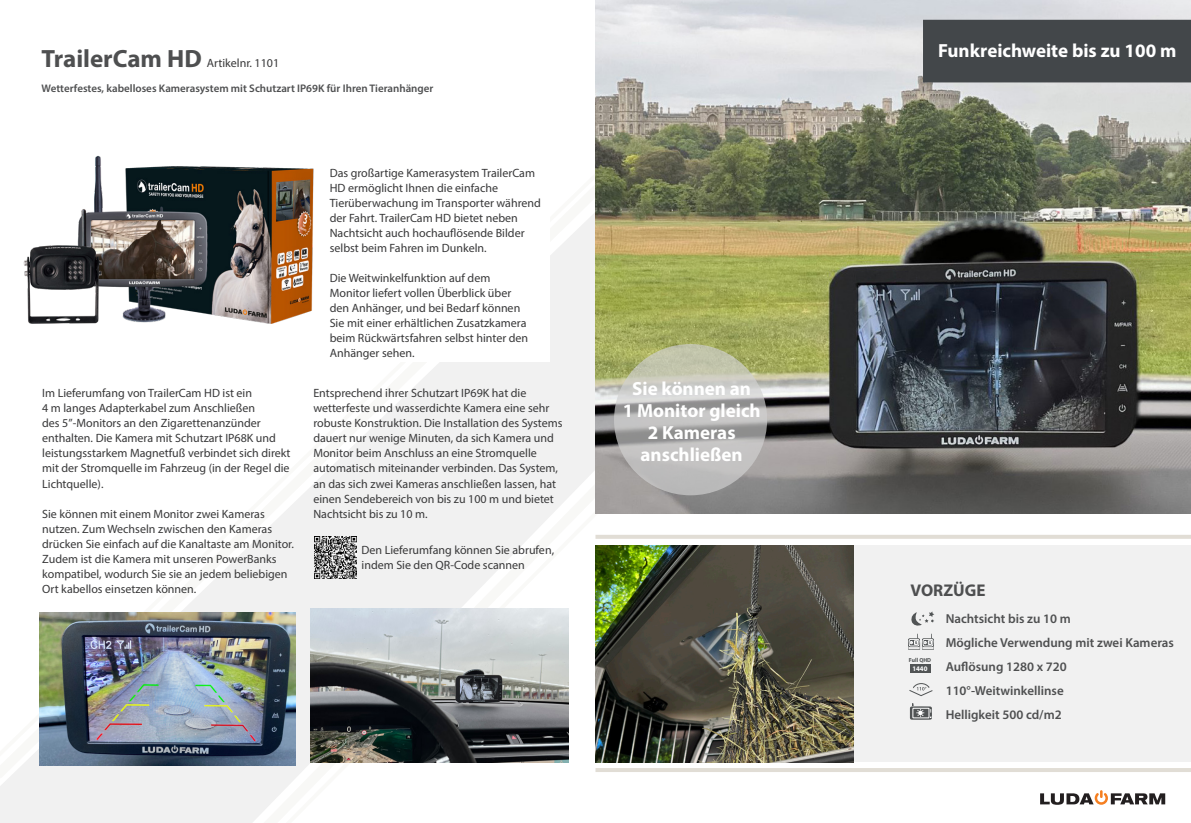
<style>
.page{position:relative;width:1191px;height:823px;background:#fff}
.page>*{position:absolute;margin:0;border:0;box-sizing:border-box;transform-origin:0 0}
.t1{font:700 19px "Myriad Pro";color:#fff}
.t2{font:700 17px "Myriad Pro";color:#4e4f50}
.t3{font:600 13px "Myriad Pro";color:#4e4f50}
.t4{font:12px/15px "Myriad Pro";color:#383839}
.t5{font:600 11px "Myriad Pro";color:#4e4f50}
.t6{font:700 7px "Myriad Pro";color:#fff}
.t7{font:700 5.8px "Myriad Pro";color:#515455}
.s1{font-weight:700;font-size:25px;color:#4e4f50}
</style>
<div class="page">
<svg style="left:0;top:513px;width:673px;height:309px;fill:#f1f1f1"></svg>
<svg style="left:268px;top:779px;width:354px;height:43px"></svg>
<svg style="left:0;top:759px;width:630px;height:20px"></svg>
<svg style="left:0;top:213px;width:631px;height:546px"></svg>
<img style="left:19px;top:155px;width:307px;height:181px">
<div style="left:344px;top:153px;width:206px;height:208px;background:#fff"></div>
<img style="left:314px;top:536px;width:42px;height:42px">
<div style="left:831px;top:545px;width:360px;height:216px;background:#f1f1f1"></div>
<svg style="left:1040px;top:790px;width:125px;height:14px"></svg>
<svg style="left:595px;top:767px;width:596px;height:4px;fill:#e2ded6"></svg>
<svg style="left:911px;top:611px;width:23px;height:15px"></svg>
<div style="left:910px;top:664px;width:20px;height:8px;background:#515455"></div>
<svg style="left:908px;top:633px;width:26px;height:16px"></svg>
<svg style="left:909px;top:683px;width:24px;height:13px"></svg>
<svg style="left:910px;top:703px;width:22px;height:16px"></svg>
<img style="left:595px;top:0;width:596px;height:513px">
<div style="left:923px;top:20px;width:268px;height:62px;background:#43474a"></div>
<svg style="left:614px;top:344px;width:153px;height:151px;background:#bbbbb6"></svg>
<div style="left:595px;top:524px;width:7px;height:55px;background:#fff"></div>
<img style="left:595px;top:545px;width:258px;height:216px">
<svg style="left:595px;top:534px;width:596px;height:4px;fill:#e1ddd5"></svg>
<img style="left:40px;top:612px;width:256px;height:153px">
<img style="left:310px;top:608px;width:258px;height:153px">
<p class="t4" style="left:42px;top:55px;width:239px"><span class="s1">TrailerCam HD</span> Artikelnr. 1101</p>
<p class="t5" style="left:42px;top:81px;width:393px">Wetterfestes, kabelloses Kamerasystem mit Schutzart IP69K für Ihren Tieranhänger</p>
<p class="t4" style="left:42px;top:385px;width:250px">Im Lieferumfang von TrailerCam HD ist ein<br>4 m langes Adapterkabel zum Anschließen<br>des 5”-Monitors an den Zigarettenanzünder enthalten. Die Kamera mit Schutzart IP68K und leistungsstarkem Magnetfuß verbindet sich direkt mit der Stromquelle im Fahrzeug (in der Regel die Lichtquelle).</p>
<p class="t4" style="left:42px;top:505px;width:253px">Sie können mit einem Monitor zwei Kameras nutzen. Zum Wechseln zwischen den Kameras drücken Sie einfach auf die Kanaltaste am Monitor.<br>Zudem ist die Kamera mit unseren PowerBanks kompatibel, wodurch Sie sie an jedem beliebigen Ort kabellos einsetzen können.</p>
<p class="t4" style="left:330px;top:165px;width:213px">Das großartige Kamerasystem TrailerCam HD ermöglicht Ihnen die einfache Tierüberwachung im Transporter während der Fahrt. TrailerCam HD bietet neben Nachtsicht auch hochauflösende Bilder selbst beim Fahren im Dunkeln.</p>
<p class="t4" style="left:330px;top:270px;width:200px">Die Weitwinkelfunktion auf dem Monitor liefert vollen Überblick über den Anhänger, und bei Bedarf können Sie mit einer erhältlichen Zusatzkamera beim Rückwärtsfahren selbst hinter den Anhänger sehen.</p>
<p class="t4" style="left:313px;top:385px;width:251px">Entsprechend ihrer Schutzart IP69K hat die wetterfeste und wasserdichte Kamera eine sehr robuste Konstruktion. Die Installation des Systems dauert nur wenige Minuten, da sich Kamera und Monitor beim Anschluss an eine Stromquelle automatisch miteinander verbinden. Das System, an das sich zwei Kameras anschließen lassen, hat einen Sendebereich von bis zu 100 m und bietet Nachtsicht bis zu 10 m.</p>
<p class="t4" style="left:361px;top:542px;width:194px">Den Lieferumfang können Sie abrufen,</p>
<p class="t4" style="left:361px;top:557px;width:165px">indem Sie den QR-Code scannen</p>
<p class="t1" style="left:632px;top:375px;width:120px">Sie können an</p>
<p class="t1" style="left:622px;top:397px;width:139px">1 Monitor gleich</p>
<p class="t1" style="left:648px;top:419px;width:89px">2 Kameras</p>
<p class="t1" style="left:640px;top:441px;width:104px">anschließen</p>
<p class="t1" style="left:938px;top:39px;width:240px">Funkreichweite bis zu 100 m</p>
<p class="t2" style="left:910px;top:578px;width:77px">VORZÜGE</p>
<p class="t7" style="left:909px;top:655px;width:24px">Full QHD</p>
<p class="t6" style="left:912px;top:664px;width:17px">1440</p>
<p class="t3" style="left:945px;top:610px;width:127px">Nachtsicht bis zu 10 m</p>
<p class="t3" style="left:945px;top:634px;width:230px">Mögliche Verwendung mit zwei Kameras</p>
<p class="t3" style="left:945px;top:658px;width:123px">Auflösung 1280 x 720</p>
<p class="t3" style="left:945px;top:682px;width:119px">110°-Weitwinkellinse</p>
<p class="t3" style="left:945px;top:706px;width:117px">Helligkeit 500 cd/m2</p>
</div>
